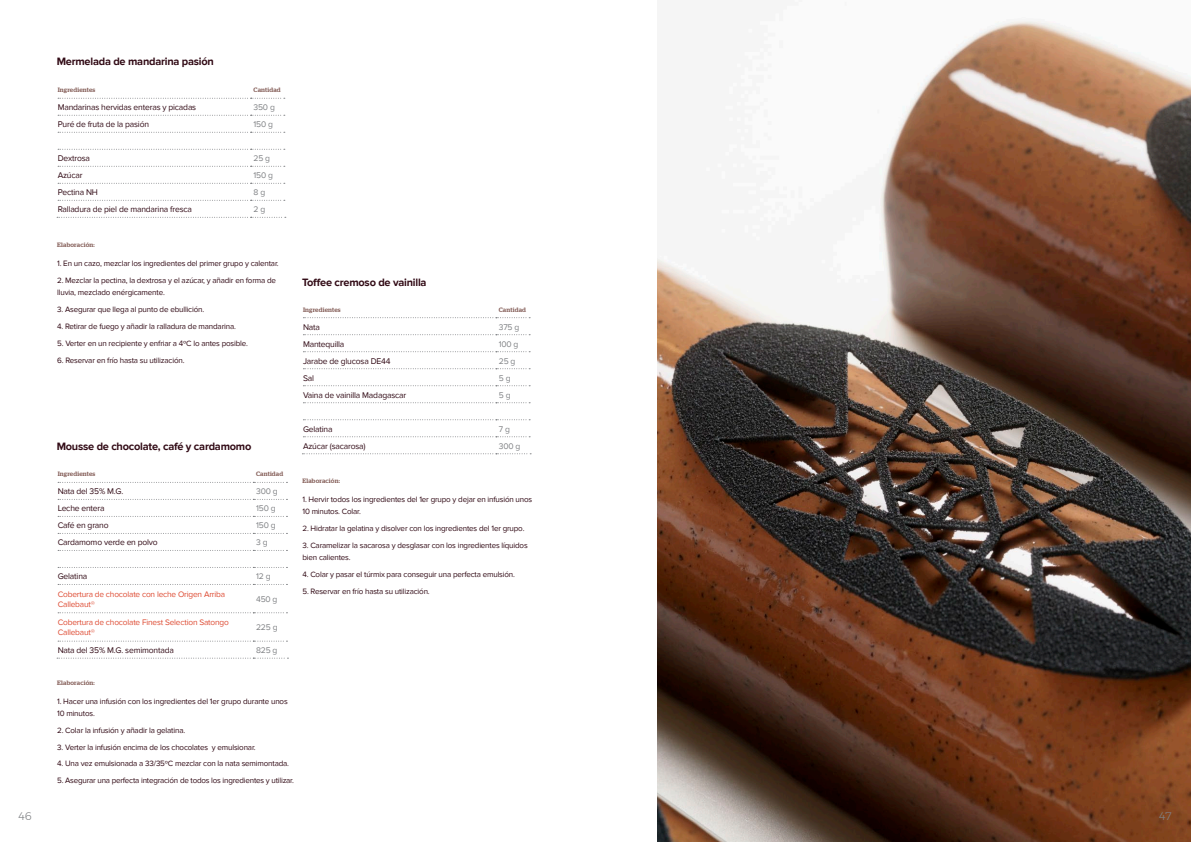
<style>
.page{position:relative;width:1191px;height:842px;background:#fff}
.page>*{position:absolute;margin:0;border:0;box-sizing:border-box;transform-origin:0 0}
.t1{font:700 11px "Proxima Nova";letter-spacing:-.02em;color:#320b16}
.t2{font:300 11px "Montserrat";color:#808285}
.t3{font:8.5px "Proxima Nova";letter-spacing:-.02em;color:#320b16}
.t4{font:8.5px "Proxima Nova";letter-spacing:-.02em;color:#808285}
.t5{font:8.3px/10px "Proxima Nova";letter-spacing:-.02em;color:#de4c34}
.ELABORACIO_2{font:8px/12px "Proxima Nova";letter-spacing:-.02em;color:#320b16}
.t6{font:500 6.3px "Stag";letter-spacing:.03em;color:#835c56}
</style>
<div class="page">
<svg style="left:58px;top:115px;width:227px;height:1px"></svg>
<svg style="left:58px;top:132px;width:227px;height:1px"></svg>
<svg style="left:58px;top:149px;width:227px;height:1px"></svg>
<svg style="left:58px;top:166px;width:227px;height:1px"></svg>
<svg style="left:58px;top:183px;width:227px;height:1px"></svg>
<svg style="left:58px;top:200px;width:227px;height:1px"></svg>
<svg style="left:57px;top:217px;width:229px;height:1px"></svg>
<svg style="left:58px;top:98px;width:227px;height:1px"></svg>
<svg style="left:58px;top:499px;width:229px;height:1px"></svg>
<svg style="left:58px;top:516px;width:229px;height:1px"></svg>
<svg style="left:58px;top:533px;width:229px;height:1px"></svg>
<svg style="left:58px;top:550px;width:229px;height:1px"></svg>
<svg style="left:58px;top:567px;width:229px;height:1px"></svg>
<svg style="left:58px;top:584px;width:229px;height:1px"></svg>
<svg style="left:58px;top:612px;width:229px;height:1px"></svg>
<svg style="left:58px;top:641px;width:229px;height:1px"></svg>
<svg style="left:57px;top:658px;width:231px;height:1px"></svg>
<svg style="left:58px;top:482px;width:229px;height:1px"></svg>
<svg style="left:303px;top:334px;width:227px;height:1px"></svg>
<svg style="left:303px;top:351px;width:227px;height:1px"></svg>
<svg style="left:303px;top:368px;width:227px;height:1px"></svg>
<svg style="left:303px;top:385px;width:227px;height:1px"></svg>
<svg style="left:303px;top:402px;width:227px;height:1px"></svg>
<svg style="left:303px;top:419px;width:227px;height:1px"></svg>
<svg style="left:303px;top:436px;width:227px;height:1px"></svg>
<svg style="left:302px;top:453px;width:229px;height:1px"></svg>
<svg style="left:303px;top:317px;width:227px;height:1px"></svg>
<img style="left:657px;top:20px;width:534px;height:822px">
<p class="t1" style="left:57px;top:55px;width:159px">Mermelada de mandarina pasión</p>
<p class="t6" style="left:58px;top:86px;width:39px">Ingredientes</p>
<p class="t6" style="left:253px;top:86px;width:29px">Cantidad</p>
<p class="t3" style="left:58px;top:102px;width:140px">Mandarinas hervidas enteras y picadas</p>
<p class="t4" style="left:253px;top:102px;width:23px">350 g</p>
<p class="t3" style="left:58px;top:119px;width:93px">Puré de fruta de la pasión</p>
<p class="t4" style="left:253px;top:119px;width:21px">150 g</p>
<p class="t3" style="left:58px;top:153px;width:34px">Dextrosa</p>
<p class="t4" style="left:253px;top:153px;width:18px">25 g</p>
<p class="t3" style="left:58px;top:170px;width:26px">Azúcar</p>
<p class="t4" style="left:253px;top:170px;width:21px">150 g</p>
<p class="t3" style="left:58px;top:187px;width:42px">Pectina NH</p>
<p class="t4" style="left:253px;top:187px;width:13px">8 g</p>
<p class="t3" style="left:58px;top:204px;width:136px">Ralladura de piel de mandarina fresca</p>
<p class="t4" style="left:253px;top:204px;width:13px">2 g</p>
<p class="t6" style="left:57px;top:241px;width:39px">Elaboración:</p>
<p class="ELABORACIO_2" style="left:57px;top:257px;width:223px">1. En un cazo, mezclar los ingredientes del primer grupo y calentar.</p>
<p class="ELABORACIO_2" style="left:57px;top:274px;width:220px">2. Mezclar la pectina, la dextrosa y el azúcar, y añadir en forma de lluvia, mezclado enérgicamente.</p>
<p class="ELABORACIO_2" style="left:57px;top:303px;width:149px">3. Asegurar que llega al punto de ebullición.</p>
<p class="ELABORACIO_2" style="left:57px;top:320px;width:180px">4. Retirar de fuego y añadir la ralladura de mandarina.</p>
<p class="ELABORACIO_2" style="left:57px;top:337px;width:192px">5. Verter en un recipiente y enfriar a 4ºC lo antes posible.</p>
<p class="ELABORACIO_2" style="left:57px;top:354px;width:129px">6. Reservar en frío hasta su utilización.</p>
<p class="t1" style="left:57px;top:439px;width:196px">Mousse de chocolate, café y cardamomo</p>
<p class="t6" style="left:58px;top:470px;width:39px">Ingredientes</p>
<p class="t6" style="left:256px;top:470px;width:29px">Cantidad</p>
<p class="t3" style="left:58px;top:486px;width:67px">Nata del 35% M.G.</p>
<p class="t4" style="left:256px;top:486px;width:23px">300 g</p>
<p class="t3" style="left:58px;top:503px;width:48px">Leche entera</p>
<p class="t4" style="left:256px;top:503px;width:21px">150 g</p>
<p class="t3" style="left:58px;top:520px;width:52px">Café en grano</p>
<p class="t4" style="left:256px;top:520px;width:21px">150 g</p>
<p class="t3" style="left:58px;top:538px;width:102px">Cardamomo verde en polvo</p>
<p class="t4" style="left:256px;top:538px;width:13px">3 g</p>
<p class="t3" style="left:58px;top:572px;width:31px">Gelatina</p>
<p class="t4" style="left:256px;top:572px;width:16px">12 g</p>
<p class="t5" style="left:58px;top:589px;width:169px">Cobertura de chocolate con leche Origen Arriba<br>Callebaut®</p>
<p class="t4" style="left:256px;top:594px;width:23px">450 g</p>
<p class="t5" style="left:58px;top:618px;width:173px">Cobertura de chocolate Finest Selection Satongo<br>Callebaut®</p>
<p class="t4" style="left:256px;top:623px;width:23px">225 g</p>
<p class="t3" style="left:58px;top:645px;width:118px">Nata del 35% M.G. semimontada</p>
<p class="t4" style="left:256px;top:645px;width:23px">825 g</p>
<p class="t1" style="left:302px;top:276px;width:126px">Toffee cremoso de vainilla</p>
<p class="t6" style="left:303px;top:306px;width:39px">Ingredientes</p>
<p class="t6" style="left:499px;top:306px;width:29px">Cantidad</p>
<p class="t3" style="left:303px;top:322px;width:18px">Nata</p>
<p class="t4" style="left:499px;top:322px;width:22px">375 g</p>
<p class="t3" style="left:303px;top:339px;width:43px">Mantequilla</p>
<p class="t4" style="left:499px;top:339px;width:21px">100 g</p>
<p class="t3" style="left:303px;top:356px;width:89px">Jarabe de glucosa DE44</p>
<p class="t4" style="left:499px;top:356px;width:18px">25 g</p>
<p class="t3" style="left:303px;top:373px;width:13px">Sal</p>
<p class="t4" style="left:499px;top:373px;width:13px">5 g</p>
<p class="t3" style="left:303px;top:390px;width:105px">Vaina de vainilla Madagascar</p>
<p class="t4" style="left:499px;top:390px;width:13px">5 g</p>
<p class="t3" style="left:303px;top:424px;width:31px">Gelatina</p>
<p class="t4" style="left:499px;top:424px;width:13px">7 g</p>
<p class="t3" style="left:303px;top:441px;width:64px">Azúcar (sacarosa)</p>
<p class="t4" style="left:499px;top:441px;width:23px">300 g</p>
<p class="t6" style="left:302px;top:477px;width:39px">Elaboración:</p>
<p class="ELABORACIO_2" style="left:302px;top:494px;width:231px">1. Hervir todos los ingredientes del 1er grupo y dejar en infusión unos<br>10 minutos. Colar.</p>
<p class="ELABORACIO_2" style="left:302px;top:523px;width:223px">2. Hidratar la gelatina y disolver con los ingredientes del 1er grupo.</p>
<p class="ELABORACIO_2" style="left:302px;top:539px;width:227px">3. Caramelizar la sacarosa y desglasar con los ingredientes líquidos bien calientes.</p>
<p class="ELABORACIO_2" style="left:302px;top:568px;width:214px">4. Colar y pasar el túrmix para conseguir una perfecta emulsión.</p>
<p class="ELABORACIO_2" style="left:302px;top:585px;width:129px">5. Reservar en frío hasta su utilización.</p>
<p class="t6" style="left:57px;top:679px;width:39px">Elaboración:</p>
<p class="ELABORACIO_2" style="left:57px;top:695px;width:232px">1. Hacer una infusión con los ingredientes del 1er grupo durante unos<br>10 minutos.</p>
<p class="ELABORACIO_2" style="left:57px;top:724px;width:130px">2. Colar la infusión y añadir la gelatina.</p>
<p class="ELABORACIO_2" style="left:57px;top:741px;width:200px">3. Verter la infusión encima de los chocolates y emulsionar.</p>
<p class="ELABORACIO_2" style="left:57px;top:758px;width:233px">4. Una vez emulsionada a 33/35ºC mezclar con la nata semimontada.</p>
<p class="ELABORACIO_2" style="left:57px;top:775px;width:238px">5. Asegurar una perfecta integración de todos los ingredientes y utilizar.</p>
<h1 class="t2" style="left:18px;top:808px;width:15px">46</h1>
<h1 class="t2" style="left:1159px;top:808px;width:14px">47</h1>
</div>
